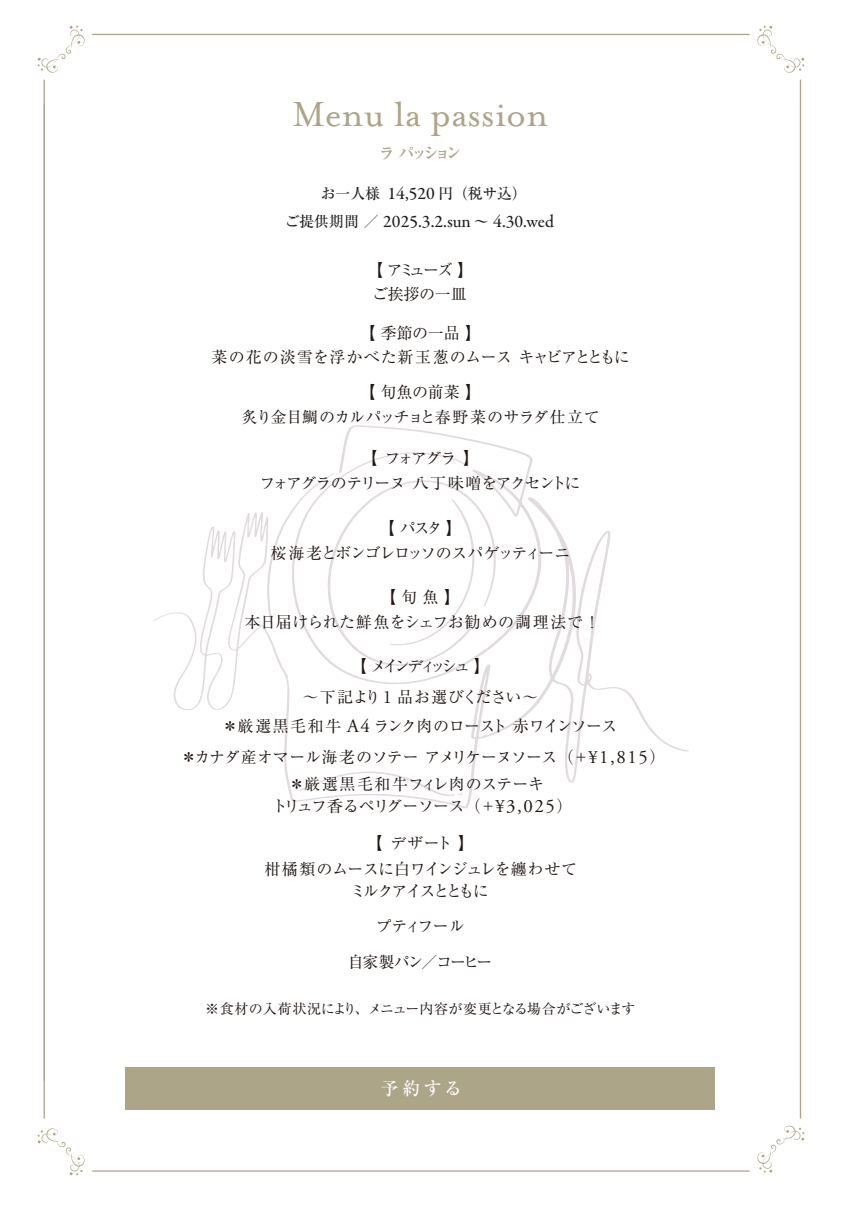
<style>
.page{position:relative;width:842px;height:1210px;background:#fff}
.page>*{position:absolute;margin:0;border:0;box-sizing:border-box;transform-origin:0 0}
.t1{font:40px "Mrs Eaves OT";color:#ada588}
.t2{font:500 18px "Ryumin Pro";color:#fff}
.t3{font:500 17.8px "Garamond Premr Pro";color:#231f20}
.t4{font:16px/24.8px "Ryumin Pro";letter-spacing:-.035em;color:#211814;text-align:center}
.t5{font:16px/24.8px "Ryumin Pro";letter-spacing:-.09em;color:#211814;text-align:center}
.t6{font:16px/24.8px "Ryumin Pro";color:#211814;text-align:center}
.t7{font:16px/25px "Ryumin Pro";letter-spacing:.03em;color:#211814;text-align:center}
.t8{font:16px "Ryumin Pro";letter-spacing:-.14em;color:#211814}
.t9{font:16px "Ryumin Pro";letter-spacing:-.13em;color:#211814}
.t10{font:16px "Ryumin Pro";letter-spacing:-.255em;color:#211814}
.t11{font:700 16px "Ryumin Pro";letter-spacing:-.275em;color:#ada588}
.t12{font:500 14.8px "Ryumin Pro";letter-spacing:-.03em;color:#231f20}
.t13{font:14px "Ryumin Pro";letter-spacing:-.01em;color:#211814}
.s1{font-family:"Garamond Premr Pro";font-size:17.8px}
.s2{font-family:"Ryumin Pro";font-size:14.8px}
.s3{font-family:"Adobe Garamond Pro";font-size:18.8px}
</style>
<div class="page">
<svg style="left:37px;top:1128px;width:48px;height:47px"></svg>
<svg style="left:757px;top:1125px;width:47px;height:48px"></svg>
<hr style="left:92px;top:1170px;width:657px;height:1px;background:#ada588">
<hr style="left:44px;top:80px;width:1px;height:1038px;background:#ada588">
<hr style="left:800px;top:80px;width:1px;height:1038px;background:#ada588">
<svg style="left:37px;top:26px;width:48px;height:47px"></svg>
<svg style="left:757px;top:26px;width:47px;height:47px"></svg>
<hr style="left:92px;top:34px;width:657px;height:1px;background:#ada588">
<svg style="left:153px;top:507px;width:536px;height:301px"></svg>
<svg style="left:292px;top:425px;width:250px;height:259px"></svg>
<svg style="left:267px;top:473px;width:229px;height:194px"></svg>
<svg style="left:295px;top:771px;width:167px;height:25px"></svg>
<div style="left:126px;top:1067px;width:589px;height:43px;background:#ada588"></div>
<h1 class="t1" style="left:292px;top:93px;width:258px">Menu la passion</h1>
<p class="t11" style="left:379px;top:140px;width:84px">ラ パッション</p>
<p class="t12" style="left:321px;top:182px;width:207px">お一人様 <span class="s1">14,520</span> 円（税サ込）</p>
<p class="t3" style="left:285px;top:211px;width:271px"><span class="s2">ご提供期間 ／</span> 2025.3.2.sun <span class="s2">～</span> 4.30.wed</p>
<p class="t4" style="left:367px;top:257px;width:108px">【 アミューズ 】</p>
<p class="t4" style="left:372px;top:280px;width:96px">ご挨拶の一皿</p>
<p class="t6" style="left:212px;top:319px;width:420px">【 季節の一品 】<br>菜の花の淡雪を浮かべた新玉葱のムース キャビアとともに</p>
<p class="t4" style="left:242px;top:378px;width:360px">【 旬魚の前菜 】<br>炙り金目鯛のカルパッチョと春野菜のサラダ仕立て</p>
<p class="t5" style="left:260px;top:444px;width:322px">【 フォアグラ 】<br>フォアグラのテリーヌ 八丁味噌をアクセントに</p>
<p class="t5" style="left:271px;top:515px;width:301px">【 パスタ 】<br>桜海老とボンゴレロッソのスパゲッティーニ</p>
<p class="t7" style="left:244px;top:583px;width:353px">【 旬 魚 】<br>本日届けられた鮮魚をシェフお勧めの調理法で !</p>
<p class="t10" style="left:351px;top:654px;width:141px">【 メインディッシュ 】</p>
<p class="t4" style="left:303px;top:684px;width:237px">～下記より1 品お選びください～</p>
<p class="t4" style="left:181px;top:710px;width:486px;line-height:30.2px">＊厳選黒毛和牛 <span class="s3">A4</span> ランク肉のロースト赤ワインソース<br>＊カナダ産オマール海老のソテーアメリケーヌソース（＋<span class="s3">¥1,815</span>）</p>
<p class="t4" style="left:272px;top:772px;width:302px;line-height:22px;text-align:left;text-indent:17px">＊厳選黒毛和牛フィレ肉のステーキ<br>トリュフ香るペリグーソース（＋<span class="s3">¥3,025</span>）</p>
<p class="t4" style="left:264px;top:828px;width:314px;line-height:26.4px">【 デザート 】<br>柑橘類のムースに白ワインジュレを纏わせて</p>
<p class="t8" style="left:350px;top:878px;width:140px">ミルクアイスとともに</p>
<p class="t4" style="left:376px;top:913px;width:90px">プティフール</p>
<p class="t9" style="left:348px;top:949px;width:146px">自家製パン／コーヒー</p>
<p class="t13" style="left:205px;top:997px;width:432px">※食材の入荷状況により、メニュー内容が変更となる場合がございます</p>
<p class="t2" style="left:381px;top:1073px;width:83px">予約する</p>
</div>
